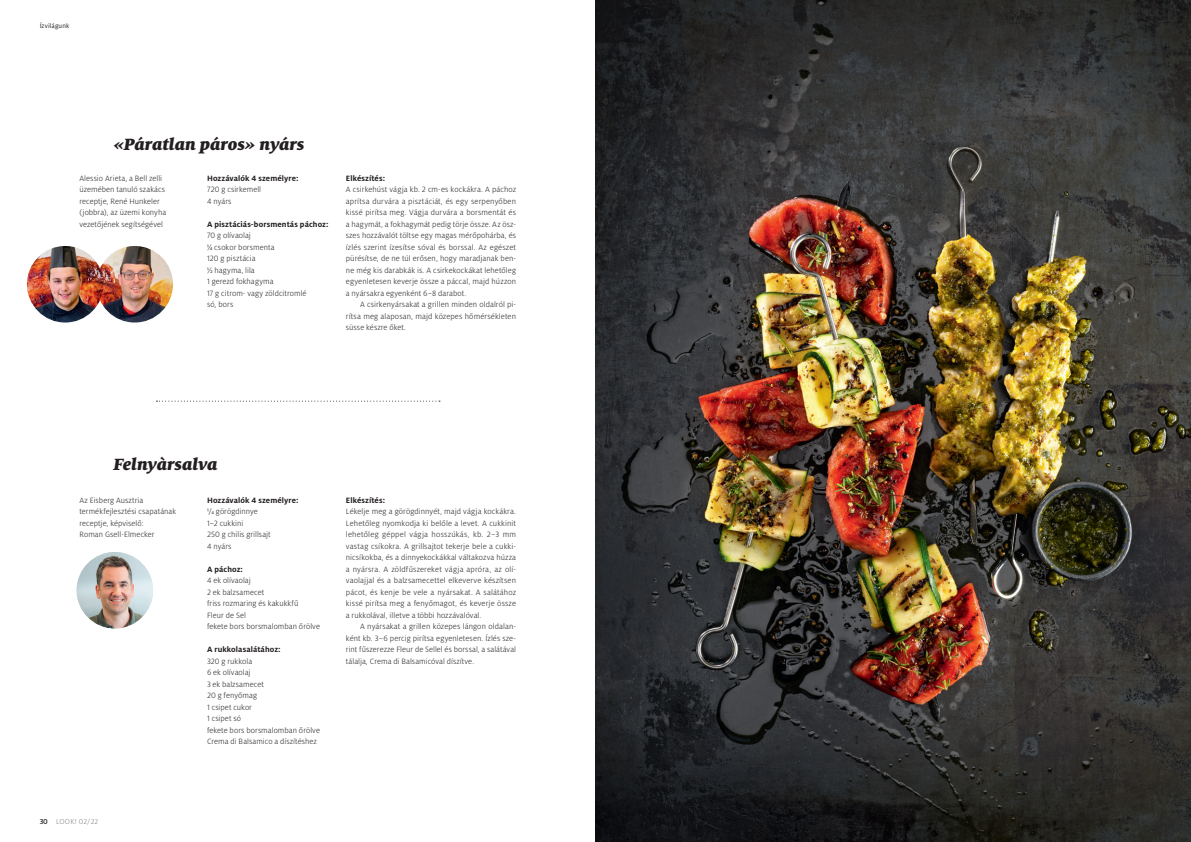
<style>
.page{position:relative;width:1191px;height:842px;background:#fff}
.page>*{position:absolute;margin:0;border:0;box-sizing:border-box;transform-origin:0 0}
.t1{font:italic 900 18px "Milo Serif Pro";letter-spacing:.005em;color:#231f20}
.t2{font:300 8.5px/11.5px "Milo Pro";letter-spacing:.01em;color:#231f20}
.t3{font:700 8.5px "Milo Pro";letter-spacing:.01em;color:#231f20}
.t4{font:300 8px "Milo Pro";letter-spacing:.025em;color:#808285}
.t5{font:7px "Milo Pro";letter-spacing:.015em;color:#231f20}
.s1{font-weight:500;color:#231f20}
</style>
<div class="page">
<img style="left:96px;top:246px;width:77px;height:76px;border-radius:38px">
<img style="left:77px;top:552px;width:76px;height:76px;border-radius:38px">
<img style="left:27px;top:246px;width:76px;height:76px;border-radius:38px">
<svg style="left:156px;top:401px;width:284px;height:1px"></svg>
<img style="left:595px;top:0;width:596px;height:842px">
<p class="t5" style="left:40px;top:22px;width:31px">Ízvilágunk</p>
<h1 class="t1" style="left:113px;top:133px;width:192px">«Páratlan páros» nyárs</h1>
<p class="t2" style="left:79px;top:172px;width:88px">Alessio Arieta, a Bell zelli üzemében tanuló szakács receptje, René Hunkeler (jobbra), az üzemi konyha vezetőjének segítségével</p>
<p class="t3" style="left:207px;top:173px;width:93px">Hozzávalók 4 személyre:</p>
<p class="t2" style="left:207px;top:184px;width:56px">720 g csirkemell<br>4 nyárs</p>
<p class="t3" style="left:207px;top:219px;width:123px">A pisztáciás-borsmentás páchoz:</p>
<p class="t2" style="left:207px;top:230px;width:101px">70 g olívaolaj<br>¼ csokor borsmenta<br>120 g pisztácia<br>½ hagyma, lila<br>1 gerezd fokhagyma<br>17 g citrom- vagy zöldcitromlé só, bors</p>
<p class="t3" style="left:346px;top:173px;width:41px">Elkészítés:</p>
<p class="t2" style="left:346px;top:184px;width:172px;text-align:justify">A csirkehúst vágja kb. 2 cm-es kockákra. A páchoz aprítsa durvára a pisztáciát, és egy serpenyőben kissé pirítsa meg. Vágja durvára a borsmentát és a hagymát, a fokhagymát pedig törje össze. Az ösz&shy;szes hozzávalót töltse egy magas mérőpohárba, és ízlés szerint ízesítse sóval és borssal. Az egészet pürésítse, de ne túl erősen, hogy maradjanak ben&shy;ne még kis darabkák is. A csirkekockákat lehetőleg egyenletesen keverje össze a páccal, majd húzzon a nyársakra egyenként 6–8 darabot.</p>
<p class="t2" style="left:346px;top:299px;width:172px;text-align:justify;text-indent:14px">A csirkenyársakat a grillen minden oldalról pi&shy;rítsa meg alaposan, majd közepes hőmérsékleten süsse készre őket.</p>
<h1 class="t1" style="left:113px;top:453px;width:105px">Felnyàrsalva</h1>
<p class="t2" style="left:79px;top:494px;width:98px">Az Eisberg Ausztria termékfejlesztési csapatának receptje, képviselő:<br>Roman Gsell-Elmecker</p>
<p class="t3" style="left:207px;top:495px;width:93px">Hozzávalók 4 személyre:</p>
<p class="t2" style="left:207px;top:506px;width:65px">1/4 görögdinnye<br>1–2 cukkini<br>250 g chilis grillsajt<br>4 nyárs</p>
<p class="t3" style="left:207px;top:564px;width:37px">A páchoz:</p>
<p class="t2" style="left:207px;top:575px;width:114px">4 ek olívaolaj<br>2 ek balzsamecet<br>friss rozmaring és kakukkfű<br>Fleur de Sel<br>fekete bors borsmalomban őrölve</p>
<p class="t3" style="left:207px;top:645px;width:75px">A rukkolasalátához:</p>
<p class="t2" style="left:207px;top:655px;width:114px">320 g rukkola<br>6 ek olívaolaj<br>3 ek balzsamecet<br>20 g fenyőmag<br>1 csipet cukor<br>1 csipet só<br>fekete bors borsmalomban őrölve<br>Crema di Balsamico a díszítéshez</p>
<p class="t3" style="left:346px;top:495px;width:41px">Elkészítés:</p>
<p class="t2" style="left:346px;top:506px;width:172px;text-align:justify">Lékelje meg a görögdinnyét, majd vágja kockákra.<br>Lehetőleg nyomkodja ki belőle a levet. A cukkinit lehetőleg géppel vágja hosszúkás, kb. 2–3 mm vastag csíkokra. A grillsajtot tekerje bele a cukki&shy;nicsíkokba, és a dinnyekockákkal váltakozva húzza a nyársra. A zöldfűszereket vágja apróra, az olí&shy;vaolajjal és a balzsamecettel elkeverve készítsen pácot, és kenje be vele a nyársakat. A salátához kissé pirítsa meg a fenyőmagot, és keverje össze a rukkolával, illetve a többi hozzávalóval.</p>
<p class="t2" style="left:346px;top:621px;width:172px;text-align:justify;text-indent:14px">A nyársakat a grillen közepes lángon oldalan&shy;ként kb. 3–6 percig pirítsa egyenletesen. Ízlés sze&shy;rint fűszerezze Fleur de Sellel és borssal, a salátával tálalja, Crema di Balsamicóval díszítve.</p>
<p class="t4" style="left:40px;top:817px;width:60px"><span class="s1">30</span> LOOK! 02/22</p>
</div>
